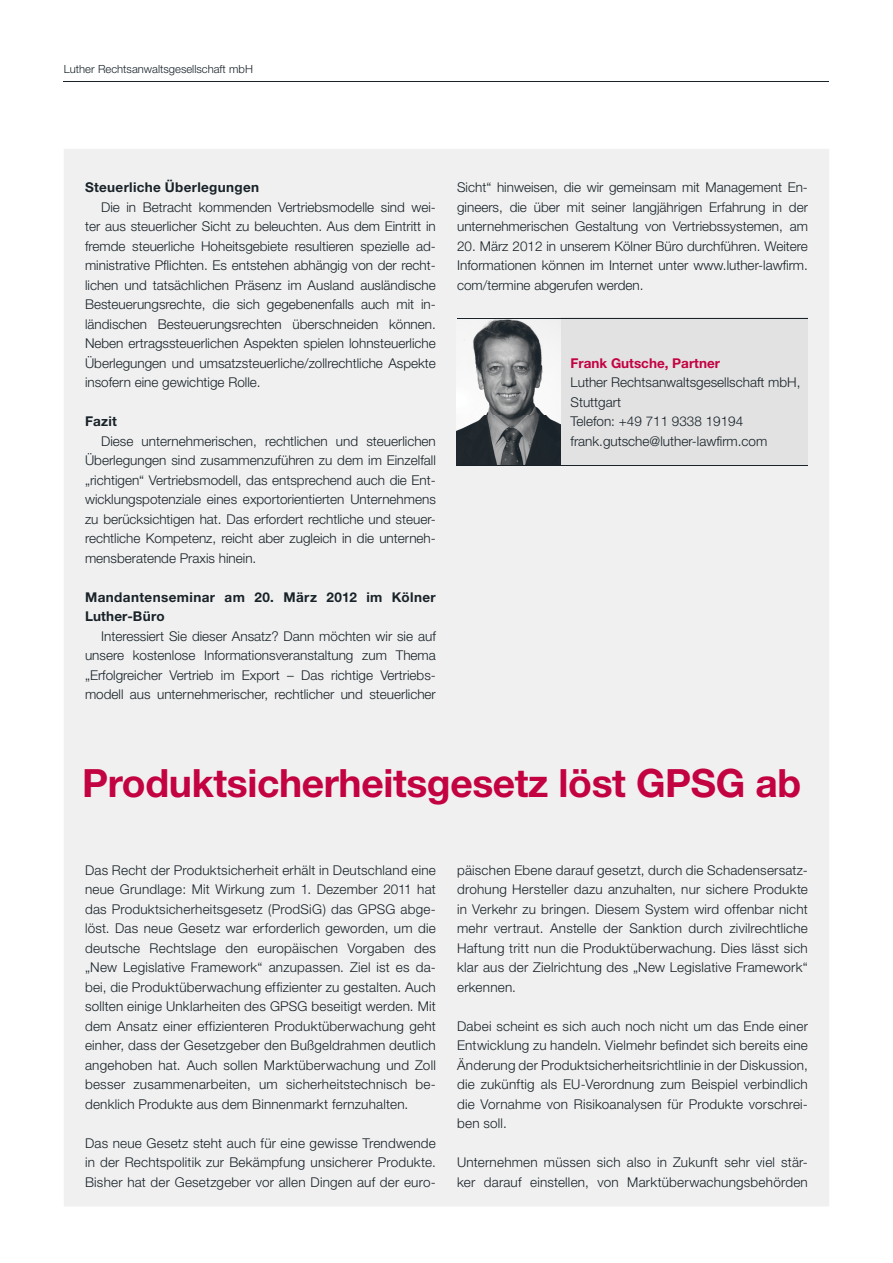
<style>
.page{position:relative;width:893px;height:1263px;background:#fff}
.page>*{position:absolute;margin:0;border:0;box-sizing:border-box;transform-origin:0 0}
.t1{font:700 39px "Helvetica Neue";letter-spacing:-.01em;color:#c30241}
.t2{font:300 13.5px/19.5px "Helvetica Neue";color:#182228;text-align:justify}
.t3{font:700 13.5px/19.5px "Helvetica Neue";letter-spacing:.025em;color:#182228}
.t4{font:700 13.5px "Helvetica Neue";color:#c30241}
.t5{font:300 11.25px "Helvetica Neue";color:#182228}
</style>
<div class="page">
<div style="left:64px;top:149px;width:765px;height:1057px;background:#f0f0f0"></div>
<hr style="left:64px;top:81px;width:765px;height:1px;background:#182228">
<div style="left:457px;top:318px;width:351px;height:147px;background:#e2e2e2"></div>
<img style="left:457px;top:319px;width:103px;height:146px">
<hr style="left:457px;top:465px;width:351px;height:1px;background:#182228">
<hr style="left:457px;top:318px;width:351px;height:1px;background:#182228">
<p class="t5" style="left:64px;top:62px;width:191px">Luther Rechtsanwaltsgesellschaft mbH</p>
<p class="t3" style="left:85px;top:177px;width:176px">Steuerliche Überlegungen</p>
<p class="t2" style="left:85px;top:197px;width:352px;text-indent:16px">Die in Betracht kommenden Vertriebsmodelle sind wei&shy;ter aus steuerlicher Sicht zu beleuchten. Aus dem Eintritt in fremde steuerliche Hoheitsgebiete resultieren spezielle ad&shy;ministrative Pflichten. Es entstehen abhängig von der recht&shy;lichen und tatsächlichen Präsenz im Ausland ausländische Besteuerungsrechte, die sich gegebenenfalls auch mit in&shy;ländischen Besteuerungsrechten überschneiden können.<br>Neben ertragssteuerlichen Aspekten spielen lohnsteuerliche Überlegungen und umsatzsteuerliche/zollrechtliche Aspekte insofern eine gewichtige Rolle.</p>
<p class="t3" style="left:85px;top:411px;width:33px">Fazit</p>
<p class="t2" style="left:85px;top:431px;width:352px;text-indent:16px">Diese unternehmerischen, rechtlichen und steuerlichen Überlegungen sind zusammenzuführen zu dem im Einzelfall „richtigen“ Vertriebsmodell, das entsprechend auch die Ent&shy;wicklungspotenziale eines exportorientierten Unternehmens zu berücksichtigen hat. Das erfordert rechtliche und steuer&shy;rechtliche Kompetenz, reicht aber zugleich in die unterneh&shy;mensberatende Praxis hinein.</p>
<p class="t3" style="left:85px;top:587px;width:352px">Mandantenseminar am 20. März 2012 im Kölner<br>Luther-Büro</p>
<p class="t2" style="left:85px;top:626px;width:352px;text-indent:16px">Interessiert Sie dieser Ansatz? Dann möchten wir sie auf unsere kostenlose Informationsveranstaltung zum Thema „Erfolgreicher Vertrieb im Export – Das richtige Vertriebs&shy;modell aus unternehmerischer, rechtlicher und steuerlicher</p>
<p class="t2" style="left:457px;top:178px;width:352px">Sicht“ hinweisen, die wir gemeinsam mit Management En&shy;gineers, die über mit seiner langjährigen Erfahrung in der unternehmerischen Gestaltung von Vertriebssystemen, am</p>
<p class="t2" style="left:457px;top:236px;width:352px">20. März 2012 in unserem Kölner Büro durchführen. Weitere Informationen können im Internet unter www.luther-lawfirm. com/termine abgerufen werden.</p>
<p class="t4" style="left:570px;top:355px;width:151px">Frank Gutsche, Partner</p>
<p class="t2" style="left:570px;top:372px;width:232px;text-align:left">Luther Rechtsanwaltsgesellschaft mbH,<br>Stuttgart<br>Telefon: +49 711 9338 19194 frank.gutsche@luther-lawfirm.com</p>
<h1 class="t1" style="left:82px;top:759px;width:721px">Produktsicherheitsgesetz löst GPSG ab</h1>
<p class="t2" style="left:85px;top:860px;width:352px">Das Recht der Produktsicherheit erhält in Deutschland eine neue Grundlage: Mit Wirkung zum 1. Dezember 2011 hat das Produktsicherheitsgesetz (ProdSiG) das GPSG abge&shy;löst. Das neue Gesetz war erforderlich geworden, um die deutsche Rechtslage den europäischen Vorgaben des „New Legislative Framework“ anzupassen. Ziel ist es da&shy;bei, die Produktüberwachung effizienter zu gestalten. Auch sollten einige Unklarheiten des GPSG beseitigt werden. Mit dem Ansatz einer effizienteren Produktüberwachung geht einher, dass der Gesetzgeber den Bußgeldrahmen deutlich angehoben hat. Auch sollen Marktüberwachung und Zoll besser zusammenarbeiten, um sicherheitstechnisch be&shy;denklich Produkte aus dem Binnenmarkt fernzuhalten.</p>
<p class="t2" style="left:85px;top:1133px;width:352px">Das neue Gesetz steht auch für eine gewisse Trendwende in der Rechtspolitik zur Bekämpfung unsicherer Produkte.<br>Bisher hat der Gesetzgeber vor allen Dingen auf der euro-</p>
<p class="t2" style="left:457px;top:860px;width:352px">päischen Ebene darauf gesetzt, durch die Schadensersatz&shy;drohung Hersteller dazu anzuhalten, nur sichere Produkte in Verkehr zu bringen. Diesem System wird offenbar nicht mehr vertraut. Anstelle der Sanktion durch zivilrechtliche Haftung tritt nun die Produktüberwachung. Dies lässt sich klar aus der Zielrichtung des „New Legislative Framework“ erkennen.</p>
<p class="t2" style="left:457px;top:1016px;width:352px">Dabei scheint es sich auch noch nicht um das Ende einer Entwicklung zu handeln. Vielmehr befindet sich bereits eine Änderung der Produktsicherheitsrichtlinie in der Diskussion, die zukünftig als EU-Verordnung zum Beispiel verbindlich die Vornahme von Risikoanalysen für Produkte vorschrei&shy;ben soll.</p>
<p class="t2" style="left:457px;top:1152px;width:352px">Unternehmen müssen sich also in Zukunft sehr viel stär&shy;ker darauf einstellen, von Marktüberwachungsbehörden</p>
</div>
